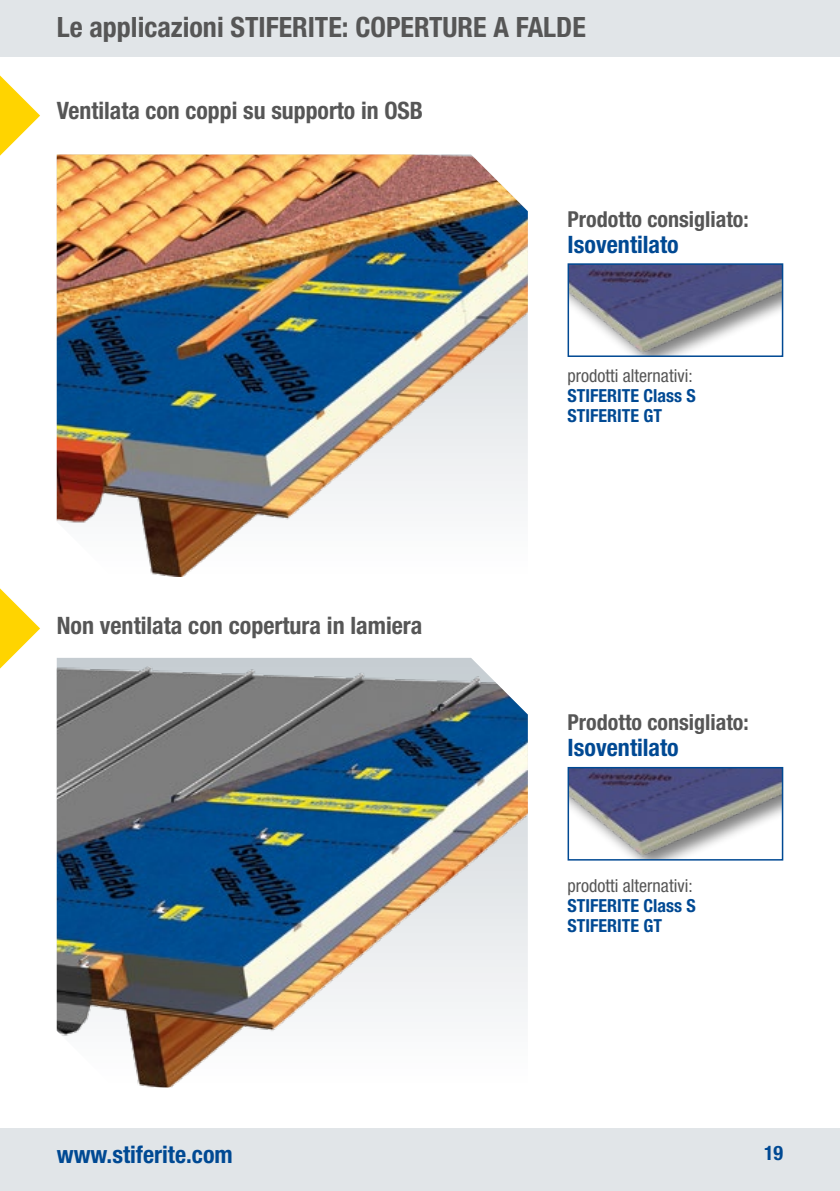
<style>
.page{position:relative;width:840px;height:1191px;background:#fff}
.page>*{position:absolute;margin:0;border:0;box-sizing:border-box;transform-origin:0 0}
.t1{font:700 condensed 28px "Helvetica Neue LT Pro";color:#565656}
.t2{font:700 condensed 24px "Helvetica Neue LT Pro";color:#565656}
.t3{font:700 condensed 24px "Helvetica Neue LT Pro";color:#004993}
.t4{font:700 condensed 22px "Helvetica Neue LT Pro";color:#565656}
.t5{font:700 condensed 20px "Helvetica Neue LT Pro";color:#004993}
.t6{font:700 condensed 18px/20px "Helvetica Neue LT Pro";color:#004993}
.t7{font:condensed 18px "Helvetica Neue LT Pro";color:#565656}
</style>
<div class="page">
<div style="left:0;top:0;width:839px;height:57px;background:#e1e5e8"></div>
<div style="left:0;top:1128px;width:839px;height:63px;background:#e1e5e8"></div>
<svg style="left:0;top:75px;width:40px;height:81px"></svg>
<svg style="left:0;top:588px;width:40px;height:80px"></svg>
<img style="left:57px;top:154px;width:470px;height:423px">
<img style="left:57px;top:658px;width:470px;height:429px">
<img style="left:570px;top:266px;width:209px;height:88px">
<div style="left:567px;top:263px;width:215px;height:94px;border:2px solid #004993"></div>
<img style="left:570px;top:770px;width:209px;height:87px">
<div style="left:567px;top:767px;width:215px;height:93px;border:2px solid #004993"></div>
<p class="t1" style="left:57px;top:10px;width:530px">Le applicazioni STIFERITE: COPERTURE A FALDE</p>
<p class="t2" style="left:57px;top:96px;width:368px">Ventilata con coppi su supporto in OSB</p>
<p class="t2" style="left:57px;top:611px;width:367px">Non ventilata con copertura in lamiera</p>
<p class="t4" style="left:567px;top:205px;width:183px">Prodotto consigliato:</p>
<p class="t3" style="left:567px;top:230px;width:113px">Isoventilato</p>
<p class="t7" style="left:567px;top:365px;width:127px">prodotti alternativi:</p>
<p class="t6" style="left:567px;top:385px;width:130px">STIFERITE Class S<br>STIFERITE GT</p>
<p class="t4" style="left:567px;top:709px;width:183px">Prodotto consigliato:</p>
<p class="t3" style="left:567px;top:733px;width:113px">Isoventilato</p>
<p class="t7" style="left:567px;top:875px;width:127px">prodotti alternativi:</p>
<p class="t6" style="left:567px;top:895px;width:130px">STIFERITE Class S<br>STIFERITE GT</p>
<p class="t3" style="left:57px;top:1140px;width:177px">www.stiferite.com</p>
<p class="t5" style="left:763px;top:1141px;width:21px">19</p>
</div>
